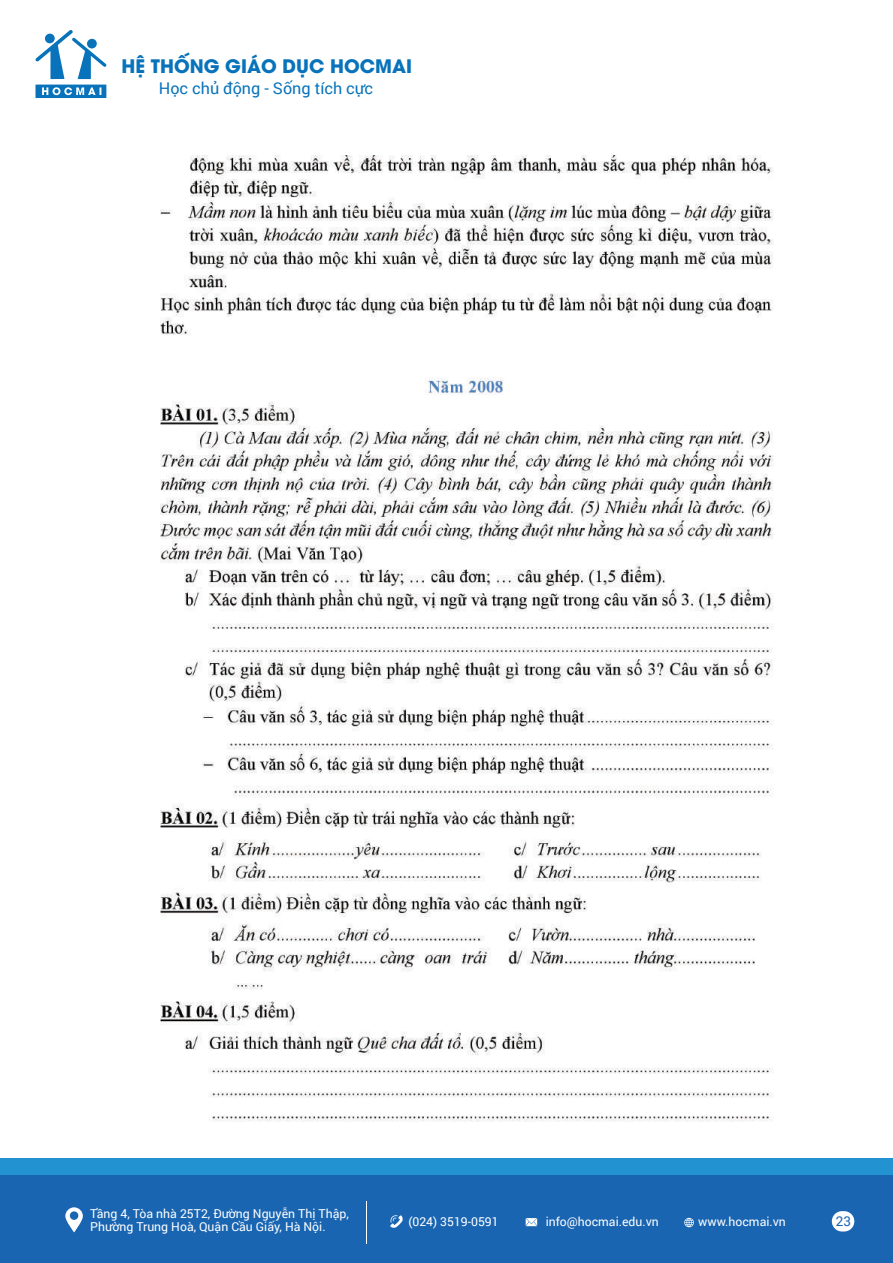
<style>
.page{position:relative;width:893px;height:1263px;background:#fff}
.page>*{position:absolute;margin:0;border:0;box-sizing:border-box;transform-origin:0 0}
.t1{font:700 18.45px "UTM Avo";color:#0873ba}
.t2{font:16.2px "Roboto";color:#0873ba}
.t3{font:13.5px "Roboto";color:#1965b2}
.t4{font:12.3px/13.8px "Roboto";color:#fff}
</style>
<div class="page">
<img style="left:106px;top:89px;width:668px;height:1033px">
<div style="left:0;top:1174px;width:893px;height:89px;background:#1965b2"></div>
<svg style="left:35px;top:30px;width:72px;height:49px"></svg>
<svg style="left:36px;top:85px;width:70px;height:13px"></svg>
<hr style="left:367px;top:1201px;width:1px;height:43px;background:#fff">
<svg style="left:65px;top:1207px;width:18px;height:25px"></svg>
<svg style="left:390px;top:1215px;width:13px;height:13px"></svg>
<svg style="left:526px;top:1218px;width:11px;height:8px"></svg>
<svg style="left:684px;top:1218px;width:10px;height:9px"></svg>
<div style="left:0;top:1158px;width:893px;height:16px;background:#2292d1"></div>
<div style="left:832px;top:1211px;width:22px;height:20px;background:#fff;border-radius:10px"></div>
<h1 class="t1" style="left:121px;top:51px;width:292px">HỆ THỐNG GIÁO DỤC HOCMAI</h1>
<h2 class="t2" style="left:159px;top:76px;width:216px">Học chủ động - Sống tích cực</h2>
<p class="t4" style="left:90px;top:1206px;width:260px">Tầng 4, Tòa nhà 25T2, Đường Nguyễn Thị Thập,<br>Phường Trung Hoà, Quận Cầu Giấy, Hà Nội.</p>
<p class="t4" style="left:408px;top:1214px;width:92px">(024) 3519-0591</p>
<p class="t4" style="left:546px;top:1214px;width:115px">info@hocmai.edu.vn</p>
<p class="t4" style="left:698px;top:1214px;width:89px">www.hocmai.vn</p>
<p class="t3" style="left:836px;top:1212px;width:17px">23</p>
</div>
